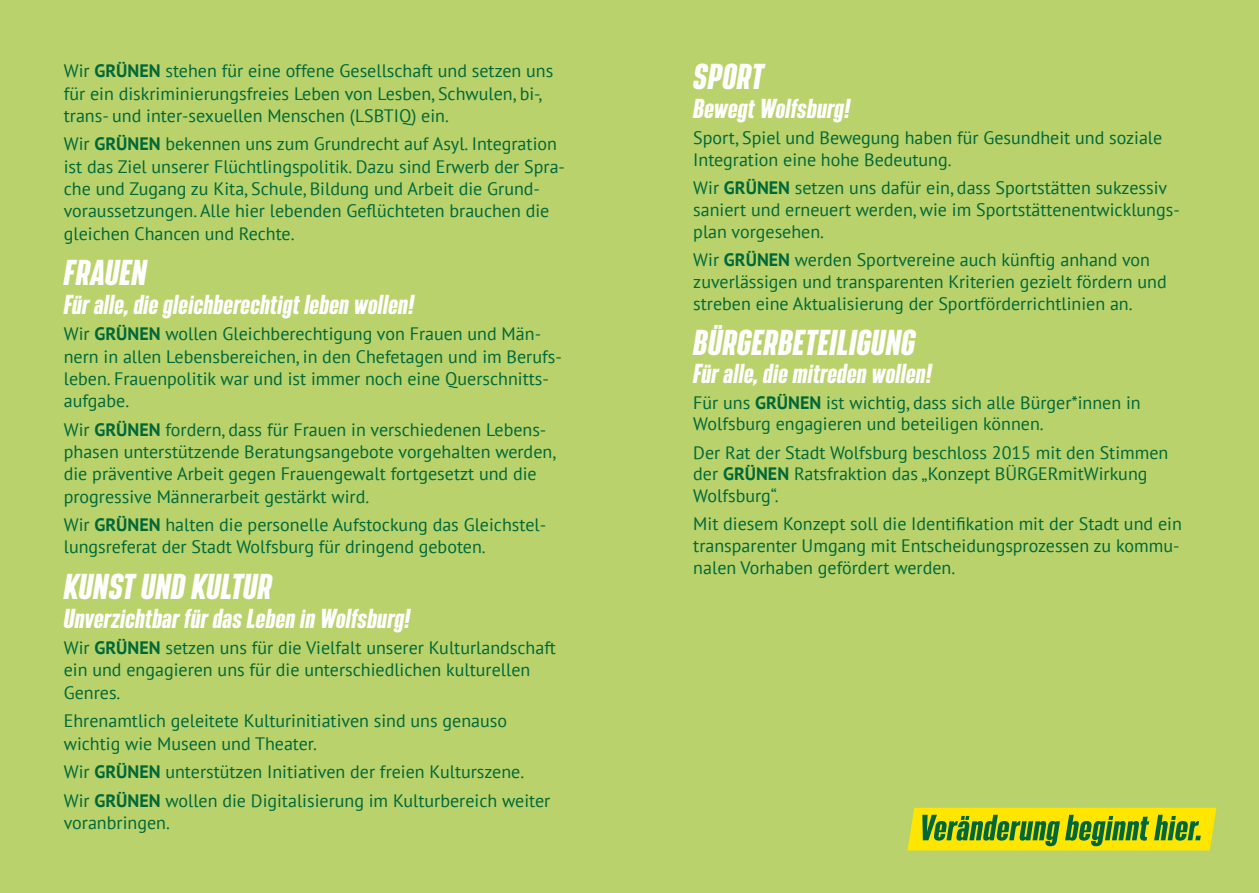
<style>
.page{position:relative;width:1259px;height:893px;background:#b9d26b}
.page>*{position:absolute;margin:0;border:0;box-sizing:border-box;transform-origin:0 0}
.t1{font:italic 700 31.5px "Bereit";letter-spacing:.01em;color:#fff}
.t2{font:italic 700 24px "Bereit";letter-spacing:.01em;color:#fff}
.t3{font:18px/22.2px "PT Sans";color:#006838}
.s1{font-weight:700}
</style>
<div class="page">
<svg style="left:907px;top:808px;width:309px;height:42px"></svg>
<p class="t3" style="left:64px;top:59px;width:491px">Wir <span class="s1">GRÜNEN</span> stehen für eine offene Gesellschaft und setzen uns für ein diskriminierungsfreies Leben von Lesben, Schwulen, bi-, trans- und inter-sexuellen Menschen (LSBTIQ) ein.</p>
<p class="t3" style="left:64px;top:133px;width:503px">Wir <span class="s1">GRÜNEN</span> bekennen uns zum Grundrecht auf Asyl. Integration ist das Ziel unserer Flüchtlingspolitik. Dazu sind Erwerb der Spra&shy;che und Zugang zu Kita, Schule, Bildung und Arbeit die Grund&shy;voraussetzungen. Alle hier lebenden Geflüchteten brauchen die gleichen Chancen und Rechte.</p>
<h1 class="t1" style="left:64px;top:254px;width:84px">FRAUEN</h1>
<h2 class="t2" style="left:64px;top:290px;width:351px">Für alle, die gleichberechtigt leben wollen!</h2>
<p class="t3" style="left:64px;top:322px;width:499px">Wir <span class="s1">GRÜNEN</span> wollen Gleichberechtigung von Frauen und Män&shy;nern in allen Lebensbereichen, in den Chefetagen und im Berufs&shy;leben. Frauenpolitik war und ist immer noch eine Querschnitts&shy;aufgabe.</p>
<p class="t3" style="left:64px;top:418px;width:493px">Wir <span class="s1">GRÜNEN</span> fordern, dass für Frauen in verschiedenen Lebens&shy;phasen unterstützende Beratungsangebote vorgehalten werden, die präventive Arbeit gegen Frauengewalt fortgesetzt und die progressive Männerarbeit gestärkt wird.</p>
<p class="t3" style="left:64px;top:513px;width:484px">Wir <span class="s1">GRÜNEN</span> halten die personelle Aufstockung das Gleichstel&shy;lungsreferat der Stadt Wolfsburg für dringend geboten.</p>
<h1 class="t1" style="left:64px;top:568px;width:210px">KUNST UND KULTUR</h1>
<h2 class="t2" style="left:64px;top:604px;width:348px">Unverzichtbar für das Leben in Wolfsburg!</h2>
<p class="t3" style="left:64px;top:636px;width:494px">Wir <span class="s1">GRÜNEN</span> setzen uns für die Vielfalt unserer Kulturlandschaft ein und engagieren uns für die unterschiedlichen kulturellen<br>Genres.</p>
<p class="t3" style="left:64px;top:709px;width:445px">Ehrenamtlich geleitete Kulturinitiativen sind uns genauso wichtig wie Museen und Theater.</p>
<p class="t3" style="left:64px;top:757px;width:488px;line-height:28.7px">Wir <span class="s1">GRÜNEN</span> unterstützen Initiativen der freien Kulturszene.<br>Wir <span class="s1">GRÜNEN</span> wollen die Digitalisierung im Kulturbereich weiter</p>
<p class="t3" style="left:64px;top:811px;width:108px">voranbringen.</p>
<h1 class="t1" style="left:693px;top:58px;width:72px">SPORT</h1>
<h2 class="t2" style="left:693px;top:95px;width:158px">Bewegt Wolfsburg!</h2>
<p class="t3" style="left:693px;top:127px;width:470px;line-height:21.8px">Sport, Spiel und Bewegung haben für Gesundheit und soziale<br>Integration eine hohe Bedeutung.</p>
<p class="t3" style="left:693px;top:177px;width:488px;line-height:21.8px">Wir <span class="s1">GRÜNEN</span> setzen uns dafür ein, dass Sportstätten sukzessiv saniert und erneuert werden, wie im Sportstättenentwicklungs&shy;plan vorgesehen.</p>
<p class="t3" style="left:693px;top:248px;width:475px;line-height:21.8px">Wir <span class="s1">GRÜNEN</span> werden Sportvereine auch künftig anhand von zuverlässigen und transparenten Kriterien gezielt fördern und streben eine Aktualisierung der Sportförderrichtlinien an.</p>
<h1 class="t1" style="left:693px;top:323px;width:223px">BÜRGERBETEILIGUNG</h1>
<h2 class="t2" style="left:693px;top:359px;width:240px">Für alle, die mitreden wollen!</h2>
<p class="t3" style="left:693px;top:391px;width:449px;line-height:21.8px">Für uns <span class="s1">GRÜNEN</span> ist wichtig, dass sich alle Bürger*innen in<br>Wolfsburg engagieren und beteiligen können.</p>
<p class="t3" style="left:693px;top:441px;width:477px;line-height:21.8px">Der Rat der Stadt Wolfsburg beschloss 2015 mit den Stimmen der <span class="s1">GRÜNEN</span> Ratsfraktion das „Konzept BÜRGERmitWirkung<br>Wolfsburg“.</p>
<p class="t3" style="left:693px;top:513px;width:490px;line-height:21.8px">Mit diesem Konzept soll die Identifikation mit der Stadt und ein transparenter Umgang mit Entscheidungsprozessen zu kommu&shy;nalen Vorhaben gefördert werden.</p>
</div>
